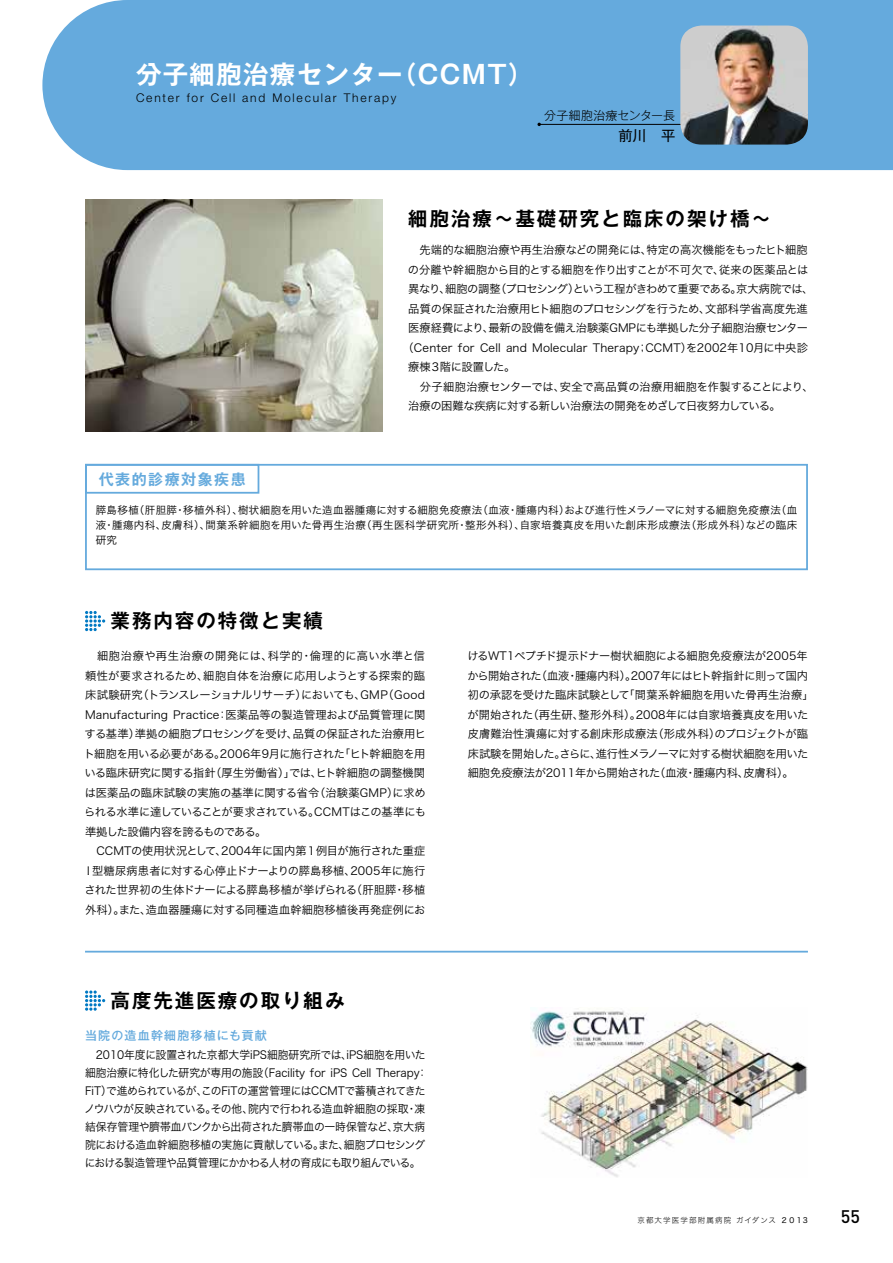
<style>
.page{position:relative;width:893px;height:1263px;background:#fff}
.page>*{position:absolute;margin:0;border:0;box-sizing:border-box;transform-origin:0 0}
.t1{font:700 25.5px "Gothic MB101 Pr 5 De";letter-spacing:.05em;color:#fff}
.t2{font:700 19.5px "Gothic MB101 Pr 5 De";letter-spacing:.1em;color:#000}
.t3{font:500 18px "Adi Haus";color:#000}
.t4{font:700 15px "Gothic MB101 Pr 5 De";letter-spacing:.1em;color:#65aadd}
.t5{font:14.25px "Gothic MB101 Pr 5";color:#000}
.t6{font:300 12px "Helvetica Neue LT Std";letter-spacing:.15em;color:#000}
.t7{font:500 12px "Gothic MB101 Pr 5";letter-spacing:.1em;color:#65aadd}
.t8{font:300 12px "Gothic MB101 Pr 5";letter-spacing:.01em;color:#000}
.t9{font:11.25px/19.5px "Hira Kaku Std W3";letter-spacing:-.015em;color:#000}
.t10{font:11.25px/18px "Hira Kaku Std W3";letter-spacing:-.015em;color:#000;scale:.96 1}
.t11{font:11.25px "Hira Kaku Std W3";letter-spacing:.01em;color:#000}
.t12{font:11.25px "Hira Kaku Std W3";letter-spacing:-.055em;color:#000}
.t13{font:11.25px "Hira Kaku Std W3";letter-spacing:-.04em;color:#000}
.t14{font:11.25px "Hira Kaku Std W3";letter-spacing:-.065em;color:#000}
.t15{font:10.5px/15px "Hira Kaku Std W3";letter-spacing:.04em;color:#000;text-align:justify}
.t16{font:7.5px "Hira Kaku Std W2";letter-spacing:.15em;color:#000}
.s1{font-family:"Hira Kaku Std W4"}
</style>
<div class="page">
<div style="left:85px;top:464px;width:174px;height:30px;border:2px solid #65aadd"></div>
<hr style="left:85px;top:951px;width:723px;height:1px;background:#65aadd">
<div style="left:85px;top:464px;width:723px;height:106px;border:2px solid #65aadd"></div>
<div style="left:42px;top:0;width:851px;height:170px;background:#65aadd"></div>
<hr style="left:539px;top:124px;width:143px;height:1px;background:#000">
<svg style="left:85px;top:611px;width:20px;height:20px"></svg>
<svg style="left:85px;top:990px;width:20px;height:21px"></svg>
<img style="left:85px;top:200px;width:298px;height:232px">
<img style="left:680px;top:26px;width:128px;height:119px">
<img style="left:531px;top:1011px;width:277px;height:166px">
<h1 class="t1" style="left:136px;top:53px;width:399px">分子細胞治療センター（CCMT）</h1>
<p class="t6" style="left:136px;top:91px;width:262px">Center for Cell and Molecular Therapy</p>
<p class="t8" style="left:544px;top:106px;width:133px">分子細胞治療センター長</p>
<p class="t5" style="left:618px;top:124px;width:58px">前川　平</p>
<h2 class="t2" style="left:408px;top:202px;width:364px">細胞治療～基礎研究と臨床の架け橋～</h2>
<h3 class="t4" style="left:99px;top:466px;width:148px">代表的診療対象疾患</h3>
<p class="t9" style="left:408px;top:240px;width:401px">　先端的な細胞治療や再生治療などの開発には、特定の高次機能をもったヒト細胞</p>
<p class="t9" style="left:408px;top:259px;width:402px">の分離や幹細胞から目的とする細胞を作り出すことが不可欠で、従来の医薬品とは</p>
<p class="t12" style="left:408px;top:280px;width:407px">異なり、細胞の調整（プロセシング）という工程がきわめて重要である。京大病院では、</p>
<p class="t9" style="left:408px;top:298px;width:401px">品質の保証された治療用ヒト細胞のプロセシングを行うため、文部科学省高度先進</p>
<p class="t9" style="left:408px;top:318px;width:401px">医療経費により、最新の設備を備え治験薬GMPにも準拠した分子細胞治療センター</p>
<p class="t11" style="left:403px;top:339px;width:407px">（Center for Cell and Molecular Therapy；CCMT）を2002年10月に中央診</p>
<p class="t14" style="left:408px;top:358px;width:109px">療棟３階に設置した。</p>
<p class="t9" style="left:408px;top:376px;width:407px">　分子細胞治療センターでは、安全で高品質の治療用細胞を作製することにより、</p>
<p class="t13" style="left:408px;top:397px;width:374px">治療の困難な疾病に対する新しい治療法の開発をめざして日夜努力している。</p>
<p class="t15" style="left:96px;top:502px;width:703px">膵島移植（肝胆膵・移植外科）、樹状細胞を用いた造血器腫瘍に対する細胞免疫療法（血液・腫瘍内科）および進行性メラノーマに対する細胞免疫療法（血液・腫瘍内科、皮膚科）、間葉系幹細胞を用いた骨再生治療（再生医科学研究所・整形外科）、自家培養真皮を用いた創床形成療法（形成外科）などの臨床研究</p>
<h2 class="t2" style="left:111px;top:604px;width:214px">業務内容の特徴と実績</h2>
<p class="t9" style="left:83px;top:646px;width:345px">　細胞治療や再生治療の開発には、科学的・倫理的に高い水準と信頼性が要求されるため、細胞自体を治療に応用しようとする探索的臨床試験研究（トランスレーショナルリサーチ）においても、GMP（Good Manufacturing Practice：医薬品等の製造管理および品質管理に関する基準）準拠の細胞プロセシングを受け、品質の保証された治療用ヒト細胞を用いる必要がある。2006年9月に施行された「ヒト幹細胞を用いる臨床研究に関する指針（厚生労働省）」では、ヒト幹細胞の調整機関は医薬品の臨床試験の実施の基準に関する省令（治験薬GMP）に求められる水準に達していることが要求されている。CCMTはこの基準にも準拠した設備内容を誇るものである。<br>　CCMTの使用状況として、2004年に国内第１例目が施行された重症Ｉ型糖尿病患者に対する心停止ドナーよりの膵島移植、2005年に施行された世界初の生体ドナーによる膵島移植が挙げられる（肝胆膵・移植外科）。また、造血器腫瘍に対する同種造血幹細胞移植後再発症例にお</p>
<h2 class="t2" style="left:111px;top:984px;width:235px">高度先進医療の取り組み</h2>
<p class="t7" style="left:85px;top:1026px;width:183px">当院の造血幹細胞移植にも貢献</p>
<p class="t10" style="left:84px;top:1046px;width:359px">　2010年度に設置された京都大学iPS細胞研究所では、iPS細胞を用いた細胞治療に特化した研究が専用の施設（Facility for iPS Cell Therapy：FiT）で進められているが、このFiTの運営管理にはCCMTで蓄積されてきたノウハウが反映されている。その他、院内で行われる造血幹細胞の採取・凍結保存管理や臍帯血バンクから出荷された臍帯血の一時保管など、京大病院における造血幹細胞移植の実施に貢献している。また、細胞プロセシングにおける製造管理や品質管理にかかわる人材の育成にも取り組んでいる。</p>
<p class="t9" style="left:467px;top:646px;width:348px">けるWT1ペプチド提示ドナー樹状細胞による細胞免疫療法が2005年から開始された（血液・腫瘍内科）。2007年にはヒト幹指針に則って国内初の承認を受けた臨床試験として「間葉系幹細胞を用いた骨再生治療」が開始された（再生研、整形外科）。2008年には自家培養真皮を用いた皮膚難治性潰瘍に対する創床形成療法（形成外科）のプロジェクトが臨床試験を開始した。さらに、進行性メラノーマに対する樹状細胞を用いた細胞免疫療法が2011年から開始された（血液・腫瘍内科、皮膚科）。</p>
<p class="t16" style="left:637px;top:1214px;width:172px">京都大学医学部附属病院 ガイダンス <span class="s1">２０１3</span></p>
<h3 class="t3" style="left:841px;top:1205px;width:21px">55</h3>
</div>
